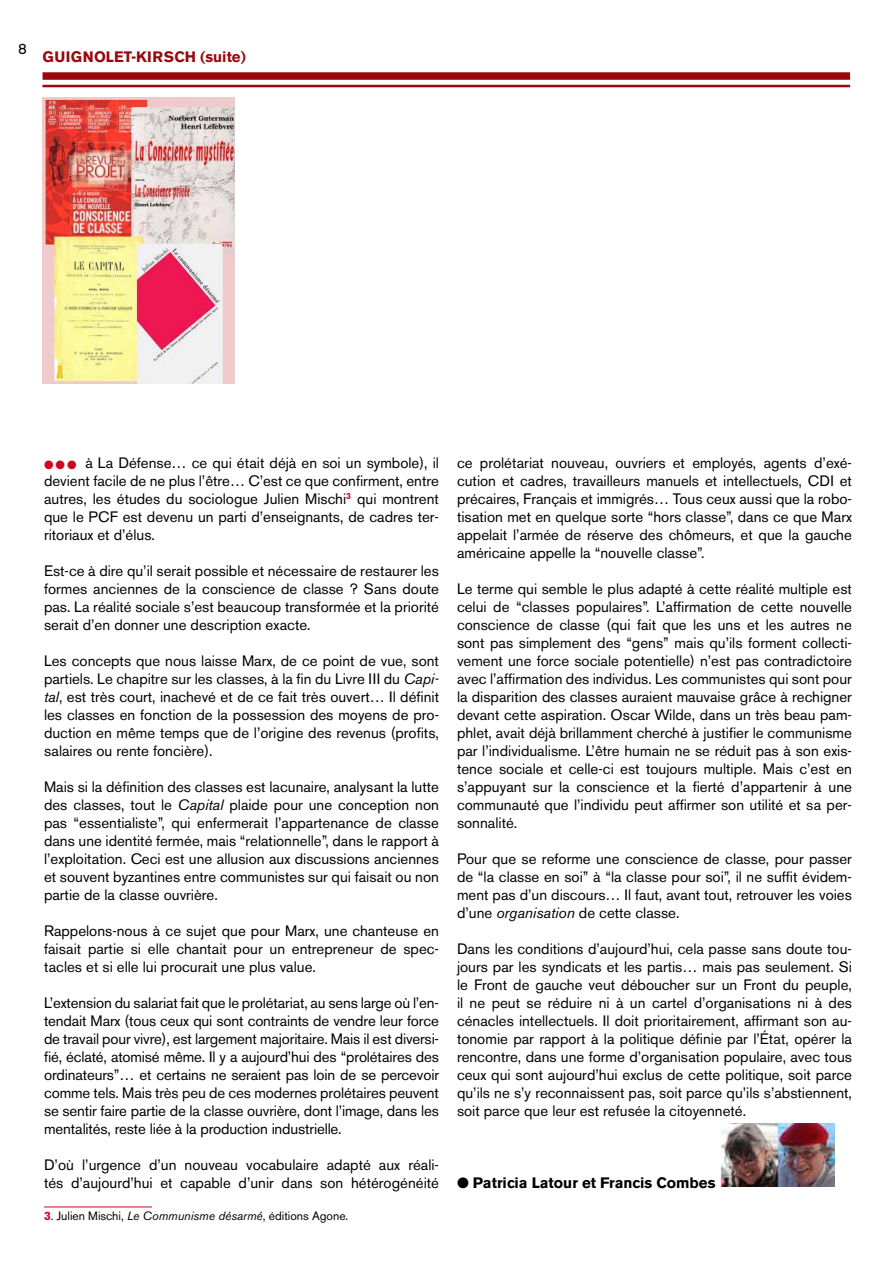
<style>
.page{position:relative;width:893px;height:1263px;background:#fff}
.page>*{position:absolute;margin:0;border:0;box-sizing:border-box;transform-origin:0 0}
.t1{font:15px/18px "Akzidenz Grotesk BE";color:#000;text-align:justify}
.t2{font:700 15px "Akzidenz Grotesk BE";color:#000}
.t3{font:700 15px "Akzidenz Grotesk BE";letter-spacing:.02em;color:#98090f}
.t4{font:12px "Akzidenz Grotesk BE";color:#000}
.t5{font:12px "Zapf Dingbats ITC";color:#cd071e}
.s1{font-style:italic}
.s2{font-weight:700;color:#cd071e}
</style>
<div class="page">
<div style="left:43px;top:72px;width:807px;height:8px;background:#98090f"></div>
<hr style="left:43px;top:85px;width:807px;height:2px;background:#98090f">
<hr style="left:44px;top:1207px;width:108px;height:1px;background:#cd071e">
<img style="left:720px;top:1123px;width:114px;height:63px">
<img style="left:43px;top:98px;width:191px;height:286px">
<p class="t1" style="left:18px;top:40px;width:10px">8</p>
<p class="t3" style="left:43px;top:48px;width:205px">GUIGNOLET-KIRSCH (suite)</p>
<p class="t1" style="left:44px;top:454px;width:396px;text-indent:41px">à La Défense… ce qui était déjà en soi un symbole), il devient facile de ne plus l’être… C’est ce que confirment, entre autres, les études du sociologue Julien Mischi<sup>3</sup> qui montrent que le PCF est devenu un parti d’enseignants, de cadres ter&shy;ritoriaux et d’élus.</p>
<p class="t1" style="left:44px;top:562px;width:396px">Est-ce à dire qu’il serait possible et nécessaire de restaurer les formes anciennes de la conscience de classe ? Sans doute pas. La réalité sociale s’est beaucoup transformée et la priorité serait d’en donner une description exacte.</p>
<p class="t1" style="left:44px;top:652px;width:396px">Les concepts que nous laisse Marx, de ce point de vue, sont partiels. Le chapitre sur les classes, à la fin du Livre III du <span class="s1">Capi&shy;tal</span>, est très court, inachevé et de ce fait très ouvert… Il définit les classes en fonction de la possession des moyens de pro&shy;duction en même temps que de l’origine des revenus (profits, salaires ou rente foncière).</p>
<p class="t1" style="left:44px;top:778px;width:396px">Mais si la définition des classes est lacunaire, analysant la lutte des classes, tout le <span class="s1">Capital</span> plaide pour une conception non pas “essentialiste”, qui enfermerait l’appartenance de classe dans une identité fermée, mais “relationnelle”, dans le rapport à l’exploitation. Ceci est une allusion aux discussions anciennes et souvent byzantines entre communistes sur qui faisait ou non partie de la classe ouvrière.</p>
<p class="t1" style="left:44px;top:922px;width:396px">Rappelons-nous à ce sujet que pour Marx, une chanteuse en faisait partie si elle chantait pour un entrepreneur de spec&shy;tacles et si elle lui procurait une plus value.</p>
<p class="t1" style="left:44px;top:994px;width:396px">L’extension du salariat fait que le prolétariat, au sens large où l’en&shy;tendait Marx (tous ceux qui sont contraints de vendre leur force de travail pour vivre), est largement majoritaire. Mais il est diversi&shy;fié, éclaté, atomisé même. Il y a aujourd’hui des “prolétaires des ordinateurs”… et certains ne seraient pas loin de se percevoir comme tels. Mais très peu de ces modernes prolétaires peuvent se sentir faire partie de la classe ouvrière, dont l’image, dans les mentalités, reste liée à la production industrielle.</p>
<p class="t1" style="left:44px;top:1156px;width:396px">D’où l’urgence d’un nouveau vocabulaire adapté aux réali&shy;tés d’aujourd’hui et capable d’unir dans son hétérogénéité</p>
<p class="t4" style="left:44px;top:1209px;width:306px"><span class="s2">3</span>. Julien Mischi, <span class="s1">Le Communisme désarmé</span>, éditions Agone.</p>
<p class="t5" style="left:44px;top:459px;width:34px">● ● ●</p>
<p class="t1" style="left:457px;top:454px;width:396px">ce prolétariat nouveau, ouvriers et employés, agents d’exé&shy;cution et cadres, travailleurs manuels et intellectuels, CDI et précaires, Français et immigrés… Tous ceux aussi que la robo&shy;tisation met en quelque sorte “hors classe”, dans ce que Marx appelait l’armée de réserve des chômeurs, et que la gauche américaine appelle la “nouvelle classe”.</p>
<p class="t1" style="left:457px;top:580px;width:396px">Le terme qui semble le plus adapté à cette réalité multiple est celui de “classes populaires”. L’affirmation de cette nouvelle conscience de classe (qui fait que les uns et les autres ne sont pas simplement des “gens” mais qu’ils forment collecti&shy;vement une force sociale potentielle) n’est pas contradictoire avec l’affirmation des individus. Les communistes qui sont pour la disparition des classes auraient mauvaise grâce à rechigner devant cette aspiration. Oscar Wilde, dans un très beau pam&shy;phlet, avait déjà brillamment cherché à justifier le communisme par l’individualisme. L’être humain ne se réduit pas à son exis&shy;tence sociale et celle-ci est toujours multiple. Mais c’est en s’appuyant sur la conscience et la fierté d’appartenir à une communauté que l’individu peut affirmer son utilité et sa per&shy;sonnalité.</p>
<p class="t1" style="left:457px;top:850px;width:396px">Pour que se reforme une conscience de classe, pour passer de “la classe en soi” à “la classe pour soi”, il ne suffit évidem&shy;ment pas d’un discours… Il faut, avant tout, retrouver les voies d’une <span class="s1">organisation</span> de cette classe.</p>
<p class="t1" style="left:457px;top:940px;width:396px">Dans les conditions d’aujourd’hui, cela passe sans doute tou&shy;jours par les syndicats et les partis… mais pas seulement. Si le Front de gauche veut déboucher sur un Front du peuple, il ne peut se réduire ni à un cartel d’organisations ni à des cénacles intellectuels. Il doit prioritairement, affirmant son au&shy;tonomie par rapport à la politique définie par l’État, opérer la rencontre, dans une forme d’organisation populaire, avec tous ceux qui sont aujourd’hui exclus de cette politique, soit parce qu’ils ne s’y reconnaissent pas, soit parce qu’ils s’abstiennent, soit parce que leur est refusée la citoyenneté.</p>
<p class="t2" style="left:457px;top:1174px;width:260px">● Patricia Latour et Francis Combes</p>
</div>
